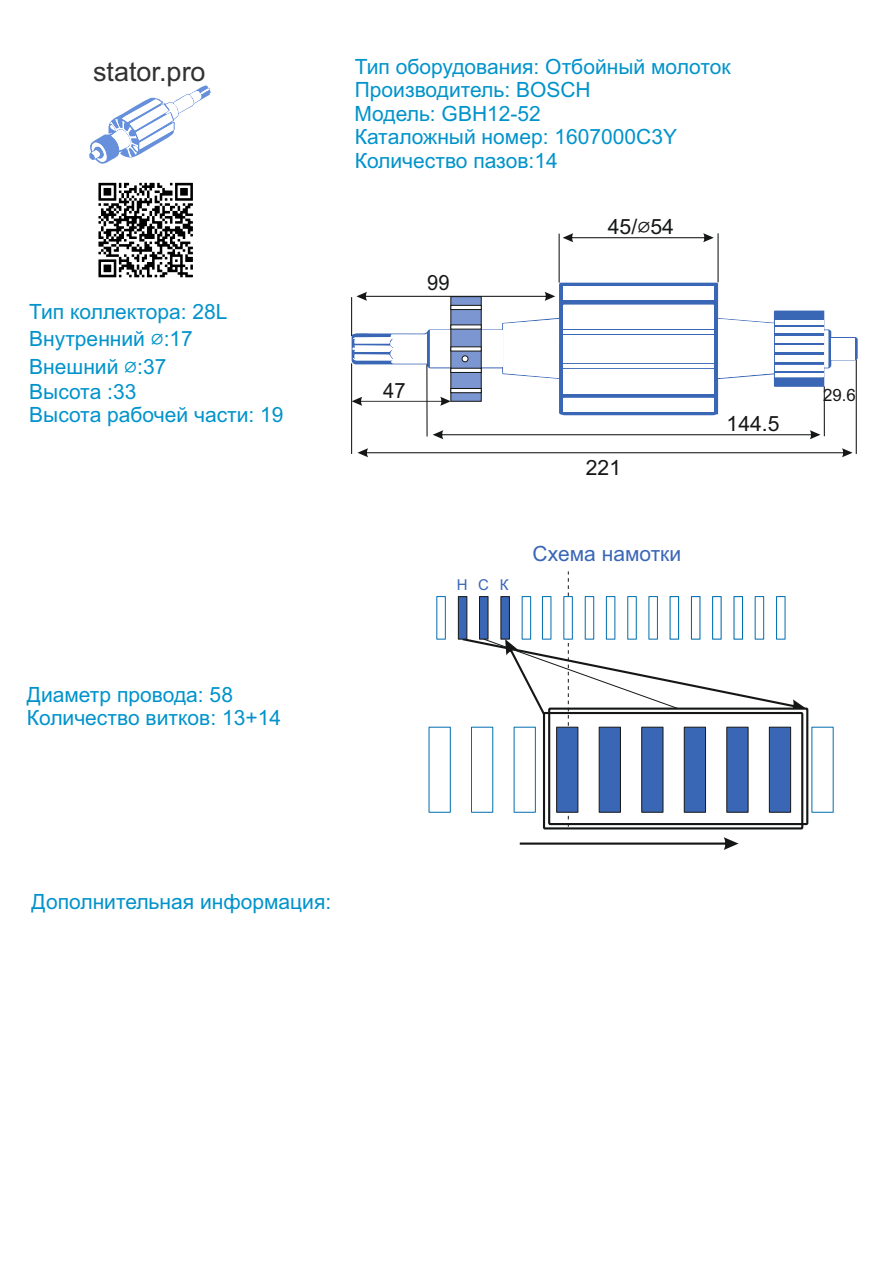
<style>
.page{position:relative;width:893px;height:1262px;background:#fff}
.page>*{position:absolute;margin:0;border:0;box-sizing:border-box;transform-origin:0 0}
.t1{font:27px "Arial";color:#323232}
.t2{font:21px/23.4px "Arial";color:#0093cb}
.t3{font:21px "Arial";color:#151616}
.t4{font:21px "Arial";color:#3a66b6}
.t5{font:21px "Arial";color:#151616;scale:.96 1}
.t6{font:16.95px "Arial";color:#151616}
.t7{font:15px "Arial";color:#3a66b6}
.s1{font-family:"Cambria";font-size:24px}
</style>
<div class="page">
<svg style="left:519px;top:837px;width:219px;height:13px"></svg>
<div style="left:543px;top:712px;width:260px;height:117px;border:2px solid #151616"></div>
<div style="left:811px;top:726px;width:22px;height:86px;border:1px solid #006dae"></div>
<div style="left:458px;top:596px;width:9px;height:43px;background:#3a66b6;border:1px solid #151616"></div>
<svg style="left:462px;top:571px;width:344px;height:255px"></svg>
<svg style="left:89px;top:85px;width:121px;height:79px"></svg>
<div style="left:513px;top:726px;width:23px;height:86px;border:1px solid #006dae"></div>
<div style="left:556px;top:726px;width:22px;height:86px;background:#3a66b6;border:1px solid #151616"></div>
<div style="left:598px;top:726px;width:23px;height:86px;background:#3a66b6;border:1px solid #151616"></div>
<div style="left:641px;top:726px;width:22px;height:86px;background:#3a66b6;border:1px solid #151616"></div>
<div style="left:683px;top:726px;width:23px;height:86px;background:#3a66b6;border:1px solid #151616"></div>
<svg style="left:352px;top:283px;width:505px;height:132px"></svg>
<div style="left:563px;top:335px;width:150px;height:28px;background:#fff"></div>
<div style="left:563px;top:369px;width:150px;height:24px;background:#fff"></div>
<div style="left:563px;top:304px;width:150px;height:24px;background:#fff"></div>
<svg style="left:718px;top:319px;width:55px;height:59px"></svg>
<div style="left:563px;top:398px;width:150px;height:14px;background:#fff"></div>
<div style="left:563px;top:286px;width:150px;height:13px;background:#fff"></div>
<hr style="left:563px;top:330px;width:150px;height:3px;background:#fff">
<hr style="left:563px;top:364px;width:150px;height:3px;background:#fff">
<div style="left:831px;top:338px;width:23px;height:21px;background:#fff"></div>
<div style="left:774px;top:355px;width:49px;height:7px;background:#fff"></div>
<div style="left:774px;top:345px;width:49px;height:7px;background:#fff"></div>
<div style="left:774px;top:336px;width:49px;height:6px;background:#fff"></div>
<div style="left:774px;top:365px;width:49px;height:5px;background:#fff"></div>
<div style="left:774px;top:327px;width:49px;height:6px;background:#fff"></div>
<hr style="left:774px;top:320px;width:49px;height:4px;background:#fff">
<hr style="left:774px;top:373px;width:49px;height:4px;background:#fff">
<svg style="left:824px;top:330px;width:4px;height:37px"></svg>
<hr style="left:558px;top:234px;width:1px;height:49px;background:#151616">
<hr style="left:717px;top:233px;width:1px;height:49px;background:#151616">
<svg style="left:562px;top:233px;width:151px;height:9px"></svg>
<hr style="left:351px;top:363px;width:1px;height:91px;background:#151616">
<hr style="left:855px;top:359px;width:1px;height:95px;background:#151616">
<svg style="left:357px;top:448px;width:495px;height:9px"></svg>
<hr style="left:823px;top:386px;width:1px;height:50px;background:#151616">
<hr style="left:426px;top:364px;width:1px;height:72px;background:#151616">
<svg style="left:433px;top:430px;width:387px;height:9px"></svg>
<svg style="left:98px;top:182px;width:95px;height:96px"></svg>
<svg style="left:98px;top:183px;width:95px;height:94px"></svg>
<svg style="left:351px;top:292px;width:208px;height:114px"></svg>
<div style="left:461px;top:355px;width:7px;height:7px;background:#fff;border:1px solid #151616;border-radius:50%"></div>
<div style="left:436px;top:596px;width:10px;height:43px;background:#fff;border:1px solid #006dae"></div>
<div style="left:479px;top:596px;width:9px;height:43px;background:#3a66b6;border:1px solid #151616"></div>
<div style="left:521px;top:596px;width:10px;height:43px;background:#fff;border:1px solid #006dae"></div>
<div style="left:584px;top:596px;width:10px;height:43px;background:#fff;border:1px solid #006dae"></div>
<div style="left:627px;top:596px;width:9px;height:43px;background:#fff;border:1px solid #006dae"></div>
<div style="left:563px;top:596px;width:9px;height:43px;background:#fff;border:1px solid #006dae"></div>
<div style="left:691px;top:596px;width:9px;height:43px;border:1px solid #006dae"></div>
<div style="left:733px;top:596px;width:10px;height:43px;border:1px solid #006dae"></div>
<div style="left:776px;top:596px;width:9px;height:43px;background:#fff;border:1px solid #006dae"></div>
<div style="left:428px;top:726px;width:22px;height:86px;border:1px solid #006dae"></div>
<p class="t1" style="left:93px;top:62px;width:114px">stator.pro</p>
<p class="t2" style="left:354px;top:57px;width:377px">Тип оборудования: Отбойный молоток<br>Производитель: BOSCH<br>Модель: GBH12-52<br>Каталожный номер: 1607000C3Y<br>Количество пазов:14</p>
<p class="t2" style="left:29px;top:299px;width:200px;line-height:27.8px">Тип коллектора: 28L<br>Внутренний <span class="s1">⌀</span>:17<br>Внешний <span class="s1">⌀</span>:37</p>
<p class="t2" style="left:29px;top:381px;width:256px">Высота :33<br>Высота рабочей части: 19</p>
<p class="t2" style="left:27px;top:685px;width:256px">Диаметр провода: 58<br>Количество витков: 13+14</p>
<p class="t5" style="left:427px;top:275px;width:25px">99</p>
<p class="t3" style="left:607px;top:219px;width:68px">45/<span class="s1">⌀</span>54</p>
<p class="t5" style="left:383px;top:382px;width:25px">47</p>
<p class="t3" style="left:586px;top:459px;width:37px">221</p>
<p class="t7" style="left:478px;top:579px;width:12px">C</p>
<p class="t7" style="left:457px;top:579px;width:12px">Н</p>
<p class="t7" style="left:499px;top:579px;width:10px">К</p>
<p class="t4" style="left:532px;top:546px;width:150px">Схема намотки</p>
<p class="t3" style="left:726px;top:415px;width:54px">144.5</p>
<p class="t6" style="left:823px;top:388px;width:34px">29.6</p>
<p class="t2" style="left:32px;top:892px;width:301px">Дополнительная информация:</p>
</div>
